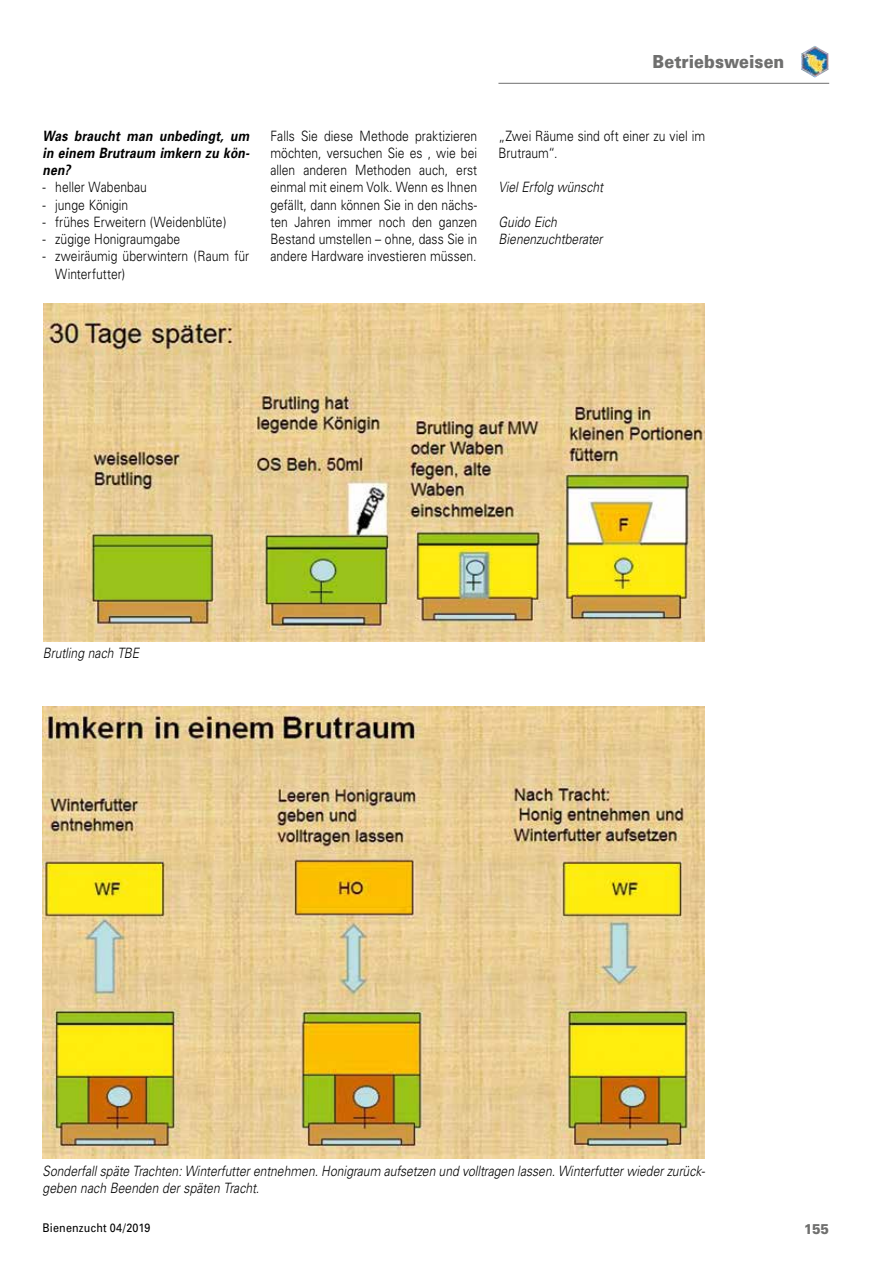
<style>
.page{position:relative;width:893px;height:1263px;background:#fff}
.page>*{position:absolute;margin:0;border:0;box-sizing:border-box;transform-origin:0 0}
.t1{font:900 18px "Univers";letter-spacing:.005em;color:#6f6f6e;scale:.9 1}
.t2{font:300 14.25px/17.2px "Univers";color:#000;scale:.85 1}
.t3{font:italic 300 14.25px/17.2px "Univers";letter-spacing:.005em;color:#000;scale:.85 1}
.t4{font:italic 700 14.25px/17.2px "Univers";letter-spacing:.015em;color:#000;text-align:justify;scale:.85 1}
.t5{font:900 14.25px "Univers";color:#6f6f6e;scale:.9 1}
.t6{font:12px "Univers";letter-spacing:.02em;color:#000;scale:.9 1}
</style>
<div class="page">
<hr style="left:498px;top:83px;width:331px;height:1px;background:#6f6f6e">
<img style="left:801px;top:46px;width:28px;height:32px">
<img style="left:43px;top:304px;width:662px;height:337px">
<img style="left:43px;top:706px;width:662px;height:452px">
<p class="t1" style="left:653px;top:50px;width:148px">Betriebsweisen</p>
<p class="t4" style="left:43px;top:127px;width:245px">Was braucht man unbedingt, um in einem Brutraum imkern zu kön&shy;nen?</p>
<p class="t2" style="left:43px;top:179px;width:124px">- heller Wabenbau</p>
<p class="t2" style="left:43px;top:196px;width:103px">- junge Königin</p>
<p class="t2" style="left:43px;top:213px;width:218px">- frühes Erweitern (Weidenblüte)</p>
<p class="t2" style="left:43px;top:230px;width:164px">- zügige Honigraumgabe</p>
<p class="t2" style="left:55px;top:248px;width:230px;text-indent:-13px">- zweiräumig überwintern (Raum für<br>Winterfutter)</p>
<p class="t2" style="left:270px;top:127px;width:245px;text-align:justify">Falls Sie diese Methode praktizieren möchten, versuchen Sie es , wie bei allen anderen Methoden auch, erst einmal mit einem Volk. Wenn es Ihnen gefällt, dann können Sie in den nächs&shy;ten Jahren immer noch den ganzen Bestand umstellen – ohne, dass Sie in andere Hardware investieren müssen.</p>
<p class="t2" style="left:498px;top:127px;width:245px">„Zwei Räume sind oft einer zu viel im<br>Brutraum“.</p>
<p class="t3" style="left:498px;top:179px;width:125px">Viel Erfolg wünscht</p>
<p class="t3" style="left:498px;top:213px;width:124px">Guido Eich<br>Bienenzuchtberater</p>
<p class="t3" style="left:43px;top:644px;width:115px">Brutling nach TBE</p>
<p class="t3" style="left:43px;top:1162px;width:781px">Sonderfall späte Trachten: Winterfutter entnehmen. Honigraum aufsetzen und volltragen lassen. Winterfutter wieder zurück&shy;geben nach Beenden der späten Tracht.</p>
<p class="t6" style="left:43px;top:1221px;width:121px">Bienenzucht 04/2019</p>
<p class="t5" style="left:804px;top:1220px;width:30px">155</p>
</div>
